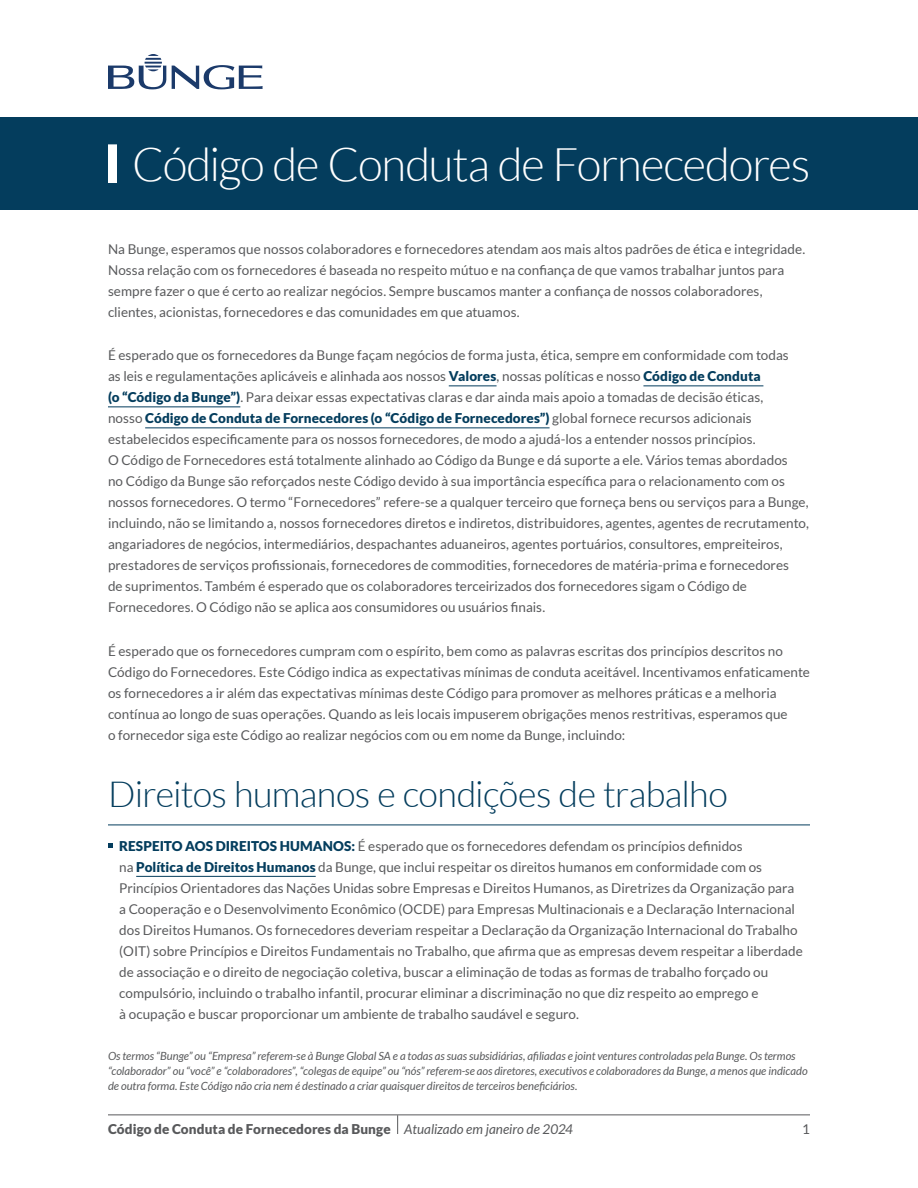
<style>
.page{position:relative;width:918px;height:1188px;background:#fff}
.page>*{position:absolute;margin:0;border:0;box-sizing:border-box;transform-origin:0 0}
.t1{font:300 46.5px "Lato";letter-spacing:-.025em;color:#fff}
.t2{font:300 36px "Lato";letter-spacing:-.015em;color:#043d5d}
.t3{font:13.5px/21px "Lato";letter-spacing:.005em;color:#58595b}
.t4{font:900 13.5px "Lato";letter-spacing:.005em;color:#58595b}
.t5{font:italic 11.25px/15px "Lato";color:#58595b}
.s1{font-weight:900;color:#043d5d}
.s2{font-weight:400;font-style:italic}
</style>
<div class="page">
<hr style="left:108px;top:1115px;width:702px;height:1px;background:#58595b">
<svg style="left:397px;top:1115px;width:1px;height:19px"></svg>
<hr style="left:449px;top:386px;width:48px;height:1px;background:#043d5d">
<hr style="left:643px;top:386px;width:120px;height:1px;background:#043d5d">
<hr style="left:108px;top:407px;width:132px;height:1px;background:#043d5d">
<hr style="left:145px;top:428px;width:405px;height:1px;background:#043d5d">
<hr style="left:108px;top:825px;width:702px;height:1px;background:#043d5d">
<hr style="left:136px;top:876px;width:180px;height:1px;background:#043d5d">
<svg style="left:108px;top:844px;width:4px;height:4px"></svg>
<svg style="left:172px;top:65px;width:91px;height:24px"></svg>
<svg style="left:108px;top:54px;width:58px;height:35px"></svg>
<div style="left:0;top:117px;width:918px;height:93px;background:#043d5d"></div>
<div style="left:108px;top:144px;width:9px;height:39px;background:#fff"></div>
<h1 class="t1" style="left:132px;top:140px;width:680px">Código de Conduta de Fornecedores</h1>
<p class="t3" style="left:108px;top:238px;width:699px">Na Bunge, esperamos que nossos colaboradores e fornecedores atendam aos mais altos padrões de ética e integridade.<br>Nossa relação com os fornecedores é baseada no respeito mútuo e na confiança de que vamos trabalhar juntos para sempre fazer o que é certo ao realizar negócios. Sempre buscamos manter a confiança de nossos colaboradores, clientes, acionistas, fornecedores e das comunidades em que atuamos.</p>
<p class="t3" style="left:108px;top:345px;width:703px">É esperado que os fornecedores da Bunge façam negócios de forma justa, ética, sempre em conformidade com todas<br>as leis e regulamentações aplicáveis e alinhada aos nossos <span class="s1">Valores</span>, nossas políticas e nosso <span class="s1">Código de Conduta<br>(o “Código da Bunge”)</span>. Para deixar essas expectativas claras e dar ainda mais apoio a tomadas de decisão éticas,<br>nosso <span class="s1">Código de Conduta de Fornecedores (o “Código de Fornecedores”)</span> global fornece recursos adicionais estabelecidos especificamente para os nossos fornecedores, de modo a ajudá-los a entender nossos princípios.<br>O Código de Fornecedores está totalmente alinhado ao Código da Bunge e dá suporte a ele. Vários temas abordados<br>no Código da Bunge são reforçados neste Código devido à sua importância específica para o relacionamento com os nossos fornecedores. O termo “Fornecedores” refere-se a qualquer terceiro que forneça bens ou serviços para a Bunge, incluindo, não se limitando a, nossos fornecedores diretos e indiretos, distribuidores, agentes, agentes de recrutamento, angariadores de negócios, intermediários, despachantes aduaneiros, agentes portuários, consultores, empreiteiros, prestadores de serviços profissionais, fornecedores de commodities, fornecedores de matéria-prima e fornecedores<br>de suprimentos. Também é esperado que os colaboradores terceirizados dos fornecedores sigam o Código de Fornecedores. O Código não se aplica aos consumidores ou usuários finais.</p>
<p class="t3" style="left:108px;top:640px;width:704px">É esperado que os fornecedores cumpram com o espírito, bem como as palavras escritas dos princípios descritos no Código do Fornecedores. Este Código indica as expectativas mínimas de conduta aceitável. Incentivamos enfaticamente os fornecedores a ir além das expectativas mínimas deste Código para promover as melhores práticas e a melhoria contínua ao longo de suas operações. Quando as leis locais impuserem obrigações menos restritivas, esperamos que<br>o fornecedor siga este Código ao realizar negócios com ou em nome da Bunge, incluindo:</p>
<h2 class="t2" style="left:108px;top:775px;width:621px">Direitos humanos e condições de trabalho</h2>
<p class="t3" style="left:119px;top:835px;width:685px"><span class="s1">RESPEITO AOS DIREITOS HUMANOS:</span> É esperado que os fornecedores defendam os princípios definidos<br>na <span class="s1">Política de Direitos Humanos</span> da Bunge, que inclui respeitar os direitos humanos em conformidade com os Princípios Orientadores das Nações Unidas sobre Empresas e Direitos Humanos, as Diretrizes da Organização para a Cooperação e o Desenvolvimento Econômico (OCDE) para Empresas Multinacionais e a Declaração Internacional dos Direitos Humanos. Os fornecedores deveriam respeitar a Declaração da Organização Internacional do Trabalho (OIT) sobre Princípios e Direitos Fundamentais no Trabalho, que afirma que as empresas devem respeitar a liberdade de associação e o direito de negociação coletiva, buscar a eliminação de todas as formas de trabalho forçado ou compulsório, incluindo o trabalho infantil, procurar eliminar a discriminação no que diz respeito ao emprego e<br>à ocupação e buscar proporcionar um ambiente de trabalho saudável e seguro.</p>
<p class="t5" style="left:108px;top:1049px;width:701px">Os termos “Bunge” ou “Empresa” referem-se à Bunge Global SA e a todas as suas subsidiárias, afiliadas e joint ventures controladas pela Bunge. Os termos “colaborador” ou “você” e “colaboradores”, “colegas de equipe” ou “nós” referem-se aos diretores, executivos e colaboradores da Bunge, a menos que indicado de outra forma. Este Código não cria nem é destinado a criar quaisquer direitos de terceiros beneficiários.</p>
<p class="t4" style="left:108px;top:1121px;width:467px">Código de Conduta de Fornecedores da Bunge <span class="s2">Atualizado em janeiro de 2024</span></p>
<p class="t3" style="left:802px;top:1119px;width:9px">1</p>
</div>
